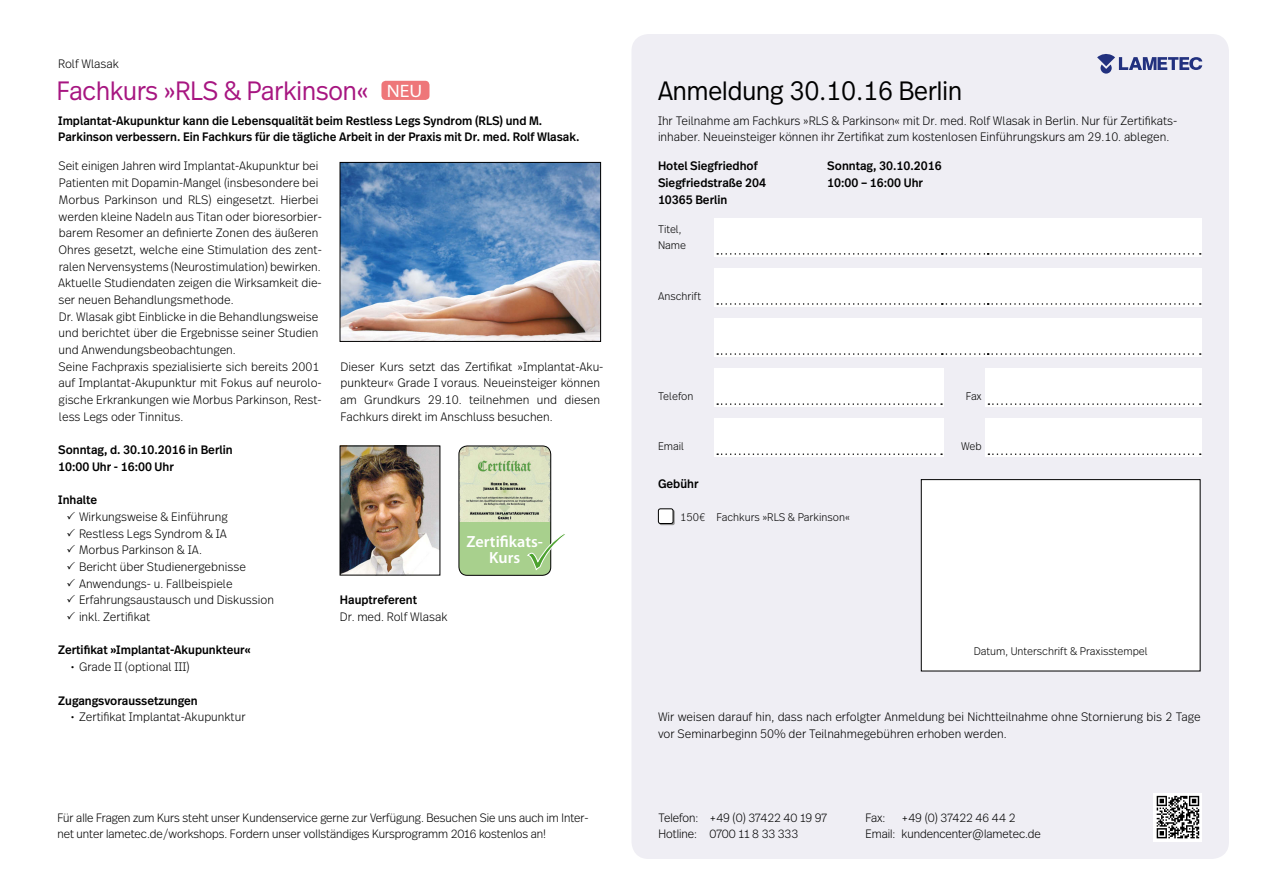
<style>
.page{position:relative;width:1263px;height:893px;background:#fff}
.page>*{position:absolute;margin:0;border:0;box-sizing:border-box;transform-origin:0 0}
.t1{font:300 26.55px "Real Head Pro";color:#a71681;scale:.95 1}
.t2{font:300 26.55px "Real Head Pro";color:#000;scale:.95 1}
.t3{font:semi-expanded 18px "Myriad Pro";color:#fff}
.t4{font:600 16.2px/16.2px "Myriad Pro";color:#fff;text-align:center}
.t5{font:300 12.15px/16.6px "Real Text Pro";color:#000;scale:.94 1}
.t6{font:300 12.15px/16.6px "Real Text Pro";color:#000;scale:.95 1}
.t7{font:500 12.15px/16.6px "Real Text Pro";color:#000;scale:.95 1}
.t8{font:300 12.15px/15.8px "Real Head Pro";color:#000;scale:.95 1}
.t9{font:300 12.15px/16.6px "Real Text Pro";color:#000;scale:.96 1}
.t10{font:300 11.1px/16.6px "Real Text Pro";color:#000;scale:.95 1}
</style>
<div class="page">
<div style="left:631px;top:34px;width:598px;height:825px;background:#efeef4;border-radius:17px"></div>
<svg style="left:1097px;top:54px;width:105px;height:20px"></svg>
<svg style="left:1154px;top:793px;width:48px;height:48px"></svg>
<svg style="left:1157px;top:796px;width:42px;height:42px;background:#7d7d7d"></svg>
<div style="left:714px;top:218px;width:488px;height:38px;background:#fff"></div>
<div style="left:714px;top:268px;width:488px;height:39px;background:#fff"></div>
<div style="left:714px;top:319px;width:488px;height:38px;background:#fff"></div>
<div style="left:714px;top:368px;width:229px;height:39px;background:#fff"></div>
<div style="left:985px;top:368px;width:217px;height:39px;background:#fff"></div>
<div style="left:714px;top:418px;width:229px;height:39px;background:#fff"></div>
<div style="left:985px;top:418px;width:217px;height:38px;background:#fff"></div>
<div style="left:921px;top:480px;width:279px;height:191px;background:#fff"></div>
<img style="left:342px;top:164px;width:257px;height:176px">
<div style="left:340px;top:162px;width:261px;height:180px;border:1px solid #000"></div>
<img style="left:342px;top:448px;width:96px;height:125px">
<div style="left:340px;top:446px;width:100px;height:129px;border:1px solid #000"></div>
<img style="left:459px;top:446px;width:92px;height:77px">
<div style="left:459px;top:523px;width:92px;height:52px;background:#a8d08d"></div>
<div style="left:459px;top:446px;width:92px;height:129px;border:1px solid #000;border-radius:8px"></div>
<svg style="left:527px;top:532px;width:38px;height:39px"></svg>
<div style="left:921px;top:479px;width:279px;height:192px;border:1px solid #000"></div>
<svg style="left:717px;top:453px;width:225px;height:2px"></svg>
<svg style="left:988px;top:453px;width:213px;height:2px"></svg>
<svg style="left:717px;top:403px;width:225px;height:2px"></svg>
<svg style="left:988px;top:403px;width:213px;height:2px"></svg>
<svg style="left:717px;top:353px;width:484px;height:2px"></svg>
<svg style="left:717px;top:253px;width:484px;height:2px"></svg>
<svg style="left:717px;top:303px;width:484px;height:2px"></svg>
<svg style="left:659px;top:510px;width:16px;height:15px"></svg>
<div style="left:658px;top:509px;width:15px;height:14px;background:#fff;border-radius:2px"></div>
<div style="left:658px;top:508px;width:15px;height:16px;border:1px solid #000;border-radius:2px"></div>
<div style="left:381px;top:81px;width:48px;height:19px;background:#ee7679;border-radius:4px"></div>
<p class="t6" style="left:58px;top:54px;width:65px">Rolf Wlasak</p>
<h1 class="t1" style="left:57px;top:70px;width:330px">Fachkurs »RLS &amp; Parkinson«</h1>
<h2 class="t3" style="left:387px;top:81px;width:37px">NEU</h2>
<p class="t7" style="left:58px;top:111px;width:550px">Implantat-Akupunktur kann die Lebensqualität beim Restless Legs Syndrom (RLS) und M.<br>Parkinson verbessern. Ein Fachkurs für die tägliche Arbeit in der Praxis mit Dr. med. Rolf Wlasak.</p>
<p class="t5" style="left:58px;top:157px;width:282px">Seit einigen Jahren wird Implantat-Akupunktur bei Patienten mit Dopamin-Mangel (insbesondere bei Morbus Parkinson und RLS) eingesetzt. Hierbei werden kleine Nadeln aus Titan oder bioresorbier&shy;barem Resomer an definierte Zonen des äußeren Ohres gesetzt, welche eine Stimulation des zent&shy;ralen Nervensystems (Neurostimulation) bewirken.<br>Aktuelle Studiendaten zeigen die Wirksamkeit die&shy;ser neuen Behandlungsmethode.<br>Dr. Wlasak gibt Einblicke in die Behandlungsweise und berichtet über die Ergebnisse seiner Studien und Anwendungsbeobachtungen.<br>Seine Fachpraxis spezialisierte sich bereits 2001 auf Implantat-Akupunktur mit Fokus auf neurolo&shy;gische Erkrankungen wie Morbus Parkinson, Rest&shy;less Legs oder Tinnitus.</p>
<p class="t7" style="left:58px;top:441px;width:185px">Sonntag, d. 30.10.2016 in Berlin<br>10:00 Uhr - 16:00 Uhr</p>
<p class="t7" style="left:58px;top:491px;width:43px">Inhalte</p>
<p class="t6" style="left:79px;top:507px;width:207px">Wirkungsweise &amp; Einführung<br>Restless Legs Syndrom &amp; IA<br>Morbus Parkinson &amp; IA.<br>Bericht über Studienergebnisse<br>Anwendungs- u. Fallbeispiele<br>Erfahrungsaustausch und Diskussion inkl. Zertifikat</p>
<p class="t7" style="left:58px;top:641px;width:204px">Zertifikat »Implantat-Akupunkteur«</p>
<p class="t6" style="left:71px;top:658px;width:127px">• Grade II (optional III)</p>
<p class="t9" style="left:340px;top:357px;width:276px">Dieser Kurs setzt das Zertifikat »Implantat-Aku&shy;punkteur« Grade I voraus. Neueinsteiger können am Grundkurs 29.10. teilnehmen und diesen Fachkurs direkt im Anschluss besuchen.</p>
<p class="t7" style="left:340px;top:591px;width:83px">Hauptreferent</p>
<p class="t6" style="left:340px;top:608px;width:115px">Dr. med. Rolf Wlasak</p>
<h3 class="t4" style="left:466px;top:533px;width:78px">Zertifikats-<br>Kurs</h3>
<h1 class="t2" style="left:658px;top:70px;width:321px">Anmeldung 30.10.16 Berlin</h1>
<p class="t6" style="left:658px;top:111px;width:548px">Ihr Teilnahme am Fachkurs »RLS &amp; Parkinson« mit Dr. med. Rolf Wlasak in Berlin. Nur für Zertifikats&shy;inhaber. Neueinsteiger können ihr Zertifikat zum kostenlosen Einführungskurs am 29.10. ablegen.</p>
<p class="t7" style="left:658px;top:157px;width:107px">Hotel Siegfriedhof</p>
<p class="t7" style="left:827px;top:157px;width:122px">Sonntag, 30.10.2016</p>
<p class="t7" style="left:658px;top:174px;width:115px">Siegfriedstraße 204</p>
<p class="t7" style="left:827px;top:174px;width:102px">10:00 – 16:00 Uhr</p>
<p class="t7" style="left:658px;top:190px;width:75px">10365 Berlin</p>
<p class="t10" style="left:658px;top:220px;width:31px">Titel,<br>Name</p>
<p class="t10" style="left:658px;top:286px;width:47px">Anschrift</p>
<p class="t10" style="left:658px;top:387px;width:39px">Telefon</p>
<p class="t10" style="left:966px;top:387px;width:18px">Fax</p>
<p class="t10" style="left:658px;top:437px;width:29px">Email</p>
<p class="t10" style="left:961px;top:437px;width:23px">Web</p>
<p class="t7" style="left:658px;top:474px;width:44px">Gebühr</p>
<p class="t10" style="left:680px;top:508px;width:180px">150€ Fachkurs »RLS &amp; Parkinson«</p>
<p class="t10" style="left:974px;top:641px;width:185px">Datum, Unterschrift &amp; Praxisstempel</p>
<p class="t7" style="left:58px;top:691px;width:148px">Zugangsvoraussetzungen</p>
<p class="t6" style="left:71px;top:708px;width:186px">• Zertifikat Implantat-Akupunktur</p>
<p class="t6" style="left:658px;top:708px;width:573px">Wir weisen darauf hin, dass nach erfolgter Anmeldung bei Nichtteilnahme ohne Stornierung bis 2 Tage vor Seminarbeginn 50% der Teilnahmegebühren erhoben werden.</p>
<p class="t8" style="left:57px;top:809px;width:561px">Für alle Fragen zum Kurs steht unser Kundenservice gerne zur Verfügung. Besuchen Sie uns auch im Inter&shy;net unter lametec.de/workshops. Fordern unser vollständiges Kursprogramm 2016 kostenlos an!</p>
<p class="t8" style="left:658px;top:809px;width:179px">Telefon: +49 (0) 37422 40 19 97</p>
<p class="t8" style="left:865px;top:809px;width:22px">Fax:</p>
<p class="t8" style="left:901px;top:809px;width:121px">+49 (0) 37422 46 44 2</p>
<p class="t8" style="left:658px;top:825px;width:148px">Hotline: 0700 11 8 33 333</p>
<p class="t8" style="left:865px;top:825px;width:186px">Email: kundencenter@lametec.de</p>
</div>
